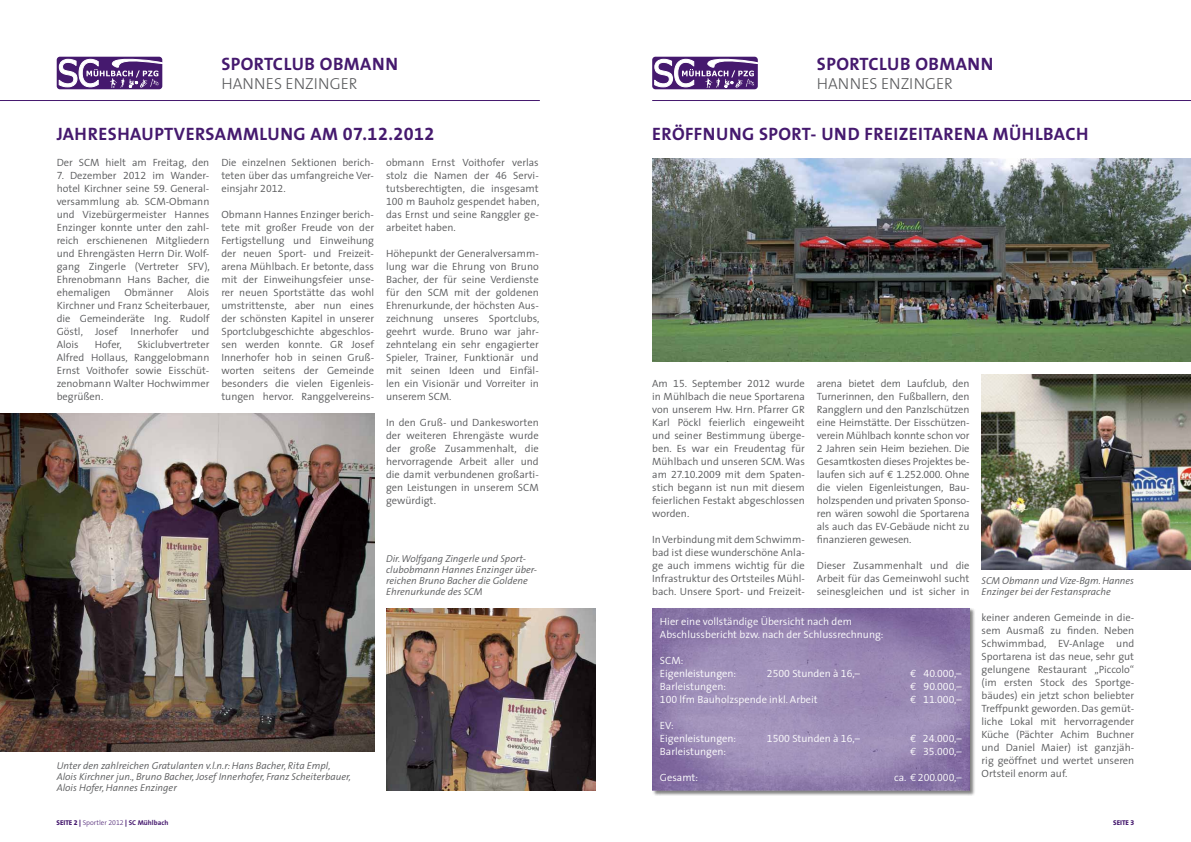
<style>
.page{position:relative;width:1191px;height:842px;background:#fff}
.page>*{position:absolute;margin:0;border:0;box-sizing:border-box;transform-origin:0 0}
.t1{font:700 18px "The Sans SN";letter-spacing:.025em;color:#45196e}
.t2{font:300 16px "The Sans SN";color:#58595b}
.t3{font:300 10.5px/13px "The Sans SN";color:#58595b;text-align:justify}
.t4{font:300 10.5px/13px "The Sans SN";color:#fff}
.t5{font:italic 300 10px/11px "The Sans SN";color:#58595b}
.t6{font:300 7px "The Sans SN";color:#45196e}
.t7{font:800 7px "The Sans SN";letter-spacing:-.005em;color:#45196e}
.s1{font-family:"Euro Mono";font-weight:400}
.s2{font-weight:800}
.s3{font-weight:700}
</style>
<div class="page">
<svg style="left:59px;top:56px;width:104px;height:33px"></svg>
<svg style="left:654px;top:56px;width:104px;height:33px"></svg>
<hr style="left:0;top:100px;width:540px;height:1px;background:#45196e">
<hr style="left:652px;top:100px;width:539px;height:1px;background:#45196e">
<img style="left:0;top:413px;width:374px;height:338px">
<img style="left:386px;top:608px;width:209px;height:182px">
<img style="left:981px;top:374px;width:210px;height:195px">
<img style="left:652px;top:158px;width:539px;height:203px">
<div style="left:652px;top:608px;width:323px;height:188px;background:#000;opacity:.5"></div>
<img style="left:652px;top:608px;width:317px;height:182px">
<h1 class="t1" style="left:221px;top:49px;width:178px">SPORTCLUB OBMANN</h1>
<h2 class="t2" style="left:221px;top:70px;width:138px">HANNES ENZINGER</h2>
<h1 class="t1" style="left:57px;top:119px;width:86px">JAHRES HAUPT</h1>
<h1 class="t1" style="left:174px;top:119px;width:25px">VERSAMMLUN</h1>
<h1 class="t1" style="left:293px;top:119px;width:142px">G AM 07.12.2012</h1>
<p class="t3" style="left:57px;top:156px;width:154px">Der SCM hielt am Freitag, den</p>
<p class="t3" style="left:57px;top:169px;width:155px">7. Dezember 2012 im Wander&shy;hotel Kirchner seine 59. General&shy;versammlung ab. SCM-Obmann und Vizebürgermeister Hannes Enzinger konnte unter den zahl&shy;reich erschienenen Mitgliedern und Ehrengästen Herrn Dir. Wolf&shy;gang Zingerle (Vertreter SFV), Ehrenobmann Hans Bacher, die ehemaligen</p>
<p class="t3" style="left:386px;top:156px;width:155px">obmann Ernst Voithofer verlas stolz die Namen der 46 Servi&shy;tutsberechtigten, die insgesamt 100 m Bauholz gespendet haben, das Ernst und seine Ranggler ge&shy;arbeitet haben.</p>
<p class="t3" style="left:386px;top:247px;width:155px">Höhepunkt der Generalversamm&shy;lung war die Ehrung von Bruno Bacher, der für seine Verdienste für den SCM mit der goldenen Ehrenurkunde, der höchsten Aus&shy;zeichnung unseres Sportclubs, geehrt wurde. Bruno war jahr&shy;zehntelang ein sehr engagierter Spieler, Trainer, Funktionär und mit seinen Ideen und Einfäl&shy;len ein Visionär und Vorreiter in unserem SCM.</p>
<p class="t3" style="left:386px;top:416px;width:154px">In den Gruß- und Dankesworten der weiteren Ehrengäste wurde der große Zusammenhalt, die hervorragende Arbeit aller und die damit verbundenen großarti&shy;gen Leistungen in unserem SCM gewürdigt.</p>
<p class="t3" style="left:221px;top:156px;width:154px">Die einzelnen Sektionen berich&shy;teten über das umfangreiche Ver&shy;einsjahr 2012.</p>
<p class="t3" style="left:221px;top:208px;width:154px">Obmann Hannes Enzinger berich&shy;tete mit großer Freude von der Fertigstellung und Einweihung der neuen Sport- und Freizeit&shy;arena Mühlbach. Er betonte, dass mit der Einweihungsfeier unse&shy;rer neuen Sportstätte das wohl umstrittenste, aber nun eines der schönsten Kapitel in unserer Sportclubgeschichte abgeschlos&shy;sen werden konnte. GR Josef Innerhofer hob in seinen Gruß&shy;worten seitens der Gemeinde besonders die vielen Eigenleis&shy;tungen hervor. Ranggelvereins-</p>
<p class="t3" style="left:57px;top:286px;width:155px;text-indent:131px">Alois Kirchner und Franz Scheiterbauer, die Gemeinderäte Ing. Rudolf Göstl, Josef Innerhofer und Alois</p>
<p class="t3" style="left:124px;top:286px;width:51px">Obmänner</p>
<p class="t3" style="left:95px;top:338px;width:29px">Hofer,</p>
<p class="t3" style="left:57px;top:338px;width:154px;text-indent:81px">Skiclubvertreter Alfred Hollaus, Ranggelobmann Ernst Voithofer sowie Eisschüt&shy;zenobmann Walter Hochwimmer begrüßen.</p>
<p class="t5" style="left:386px;top:553px;width:153px">Dir. Wolfgang Zingerle und Sport&shy;clubobmann Hannes Enzinger über&shy;reichen Bruno Bacher die Goldene<br>Ehrenurkunde des SCM</p>
<p class="t5" style="left:57px;top:759px;width:296px">Unter den zahlreichen Gratulanten v.l.n.r: Hans Bacher, Rita Empl,<br>Alois Kirchner jun., Bruno Bacher, Josef Innerhofer, Franz Scheiterbauer,<br>Alois Hofer, Hannes Enzinger</p>
<h1 class="t1" style="left:817px;top:49px;width:178px">SPORTCLUB OBMANN</h1>
<h2 class="t2" style="left:817px;top:70px;width:138px">HANNES ENZINGER</h2>
<h1 class="t1" style="left:652px;top:119px;width:64px">ERÖFFNUN</h1>
<h1 class="t1" style="left:742px;top:119px;width:38px">G SPORT</h1>
<h1 class="t1" style="left:810px;top:119px;width:125px">- UN D FREIZEITARENA</h1>
<h1 class="t1" style="left:992px;top:119px;width:53px">MÜHLBAC</h1>
<h1 class="t1" style="left:1076px;top:119px;width:14px">H</h1>
<p class="t3" style="left:652px;top:377px;width:154px">Am 15. September 2012 wurde in Mühlbach die neue Sportarena von unserem Hw. Hrn. Pfarrer GR Karl Pöckl feierlich eingeweiht und seiner Bestimmung überge&shy;ben. Es war ein Freudentag für Mühlbach und unseren SCM. Was am 27.10.2009 mit dem Spaten&shy;stich begann ist nun mit diesem feierlichen Festakt abgeschlossen worden.</p>
<p class="t3" style="left:652px;top:533px;width:154px">In Verbindung mit dem Schwimm&shy;bad ist diese wunderschöne Anla&shy;ge auch immens wichtig für die Infrastruktur des Ortsteiles Mühl&shy;bach. Unsere Sport- und Freizeit-</p>
<p class="t3" style="left:817px;top:377px;width:154px">arena bietet dem Laufclub, den Turnerinnen, den Fußballern, den Rangglern und den Panzlschützen eine Heimstätte. Der Eisschützen&shy;verein Mühlbach konnte schon vor 2 Jahren sein Heim beziehen. Die Gesamtkosten dieses Projektes be&shy;laufen sich auf <span class="s1">E</span> 1.252.000. Ohne die vielen Eigenleistungen, Bau&shy;holzspenden und privaten Sponso&shy;ren wären sowohl die Sportarena als auch das EV-Gebäude nicht zu finanzieren gewesen.</p>
<p class="t3" style="left:817px;top:559px;width:154px">Dieser Zusammenhalt und die Arbeit für das Gemeinwohl sucht seinesgleichen und ist sicher in</p>
<p class="t4" style="left:660px;top:614px;width:225px">Hier eine vollständige Übersicht nach dem<br>Abschlussbericht bzw. nach der Schlussrechnung:</p>
<p class="t4" style="left:660px;top:653px;width:78px">SCM:<br>Eigenleistungen:</p>
<p class="t4" style="left:767px;top:666px;width:94px">2500 Stunden à 16,–</p>
<p class="t4" style="left:910px;top:666px;width:53px"><span class="s1">€</span> 40.000,–</p>
<p class="t4" style="left:660px;top:679px;width:68px">Barleistungen:</p>
<p class="t4" style="left:910px;top:679px;width:53px"><span class="s1">€</span> 90.000,–</p>
<p class="t4" style="left:660px;top:692px;width:159px">100 lfm Bauholzspende inkl. Arbeit</p>
<p class="t4" style="left:910px;top:692px;width:53px"><span class="s1">€</span> 11.000,–</p>
<p class="t4" style="left:660px;top:718px;width:78px">EV:<br>Eigenleistungen:</p>
<p class="t4" style="left:767px;top:731px;width:94px">1500 Stunden à 16,–</p>
<p class="t4" style="left:910px;top:731px;width:53px"><span class="s1">€</span> 24.000,–</p>
<p class="t4" style="left:660px;top:744px;width:68px">Barleistungen:</p>
<p class="t4" style="left:910px;top:744px;width:53px"><span class="s1">€</span> 35.000,–</p>
<p class="t4" style="left:660px;top:770px;width:40px">Gesamt:</p>
<p class="t4" style="left:894px;top:770px;width:69px">ca. <span class="s1">€</span>200.000,–</p>
<p class="t5" style="left:981px;top:575px;width:154px">SCM Obmann und Vize-Bgm. Hannes<br>Enzinger bei der Festansprache</p>
<p class="t3" style="left:981px;top:611px;width:154px">keiner anderen Gemeinde in die&shy;sem Ausmaß zu finden. Neben Schwimmbad, EV-Anlage und Sportarena ist das neue, sehr gut gelungene Restaurant „Piccolo“ (im ersten Stock des Sportge&shy;bäudes) ein jetzt schon beliebter Treffpunkt geworden. Das gemüt&shy;liche Lokal mit hervorragender Küche (Pächter Achim Buchner und Daniel Maier) ist ganzjäh&shy;rig geöffnet und wertet unseren Ortsteil enorm auf.</p>
<p class="t6" style="left:57px;top:817px;width:113px"><span class="s2">SEITE 2 |</span> Sportler 2012 <span class="s2">|</span> <span class="s3">SC MÜHLBACH</span></p>
<p class="t7" style="left:1113px;top:817px;width:23px">SEITE 3</p>
</div>
